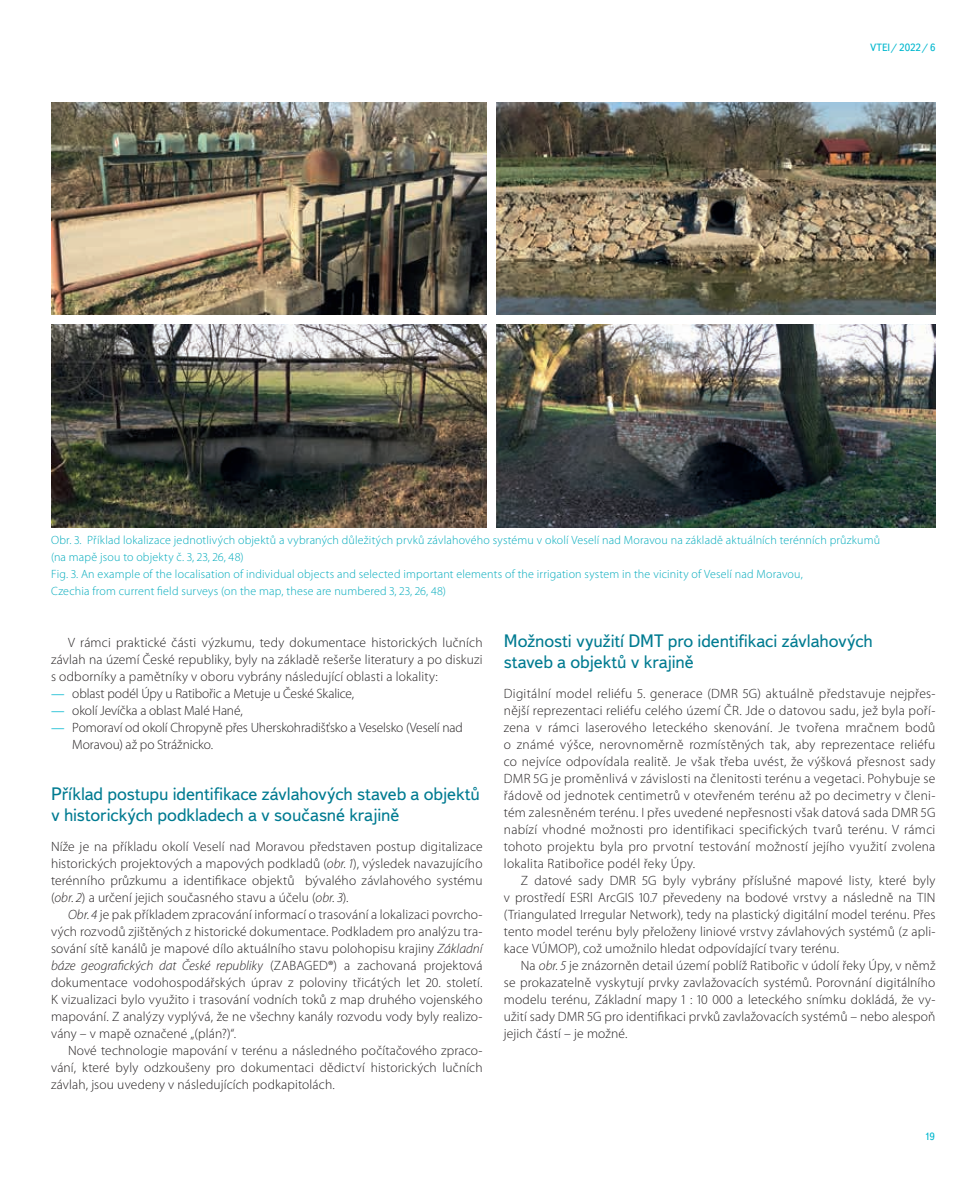
<style>
.page{position:relative;width:978px;height:1191px;background:#fff}
.page>*{position:absolute;margin:0;border:0;box-sizing:border-box;transform-origin:0 0}
.t1{font:18px/21px "Textbook New";letter-spacing:-.005em;color:#007b91}
.t2{font:300 13.5px/17px "Myriad Pro";letter-spacing:.005em;color:#231f20;text-align:justify}
.t3{font:300 12px/17px "Myriad Pro";letter-spacing:.015em;color:#00aabc}
.t4{font:10.5px "Textbook New";color:#00b7ce}
.s1{font-family:"Chaparral Pro";font-weight:400;color:#00b7ce}
.s2{font-style:italic}
</style>
<div class="page">
<img style="left:51px;top:102px;width:884px;height:425px">
<div style="left:487px;top:69px;width:8px;height:464px;background:#fff"></div>
<div style="left:0;top:315px;width:978px;height:9px;background:#fff"></div>
<p class="t4" style="left:870px;top:41px;width:67px">VTEI/ 2022/ 6</p>
<p class="t3" style="left:51px;top:532px;width:831px">Obr. 3. Příklad lokalizace jednotlivých objektů a vybraných důležitých prvků závlahového systému v okolí Veselí nad Moravou na základě aktuálních terénních průzkumů (na mapě jsou to objekty č. 3, 23, 26, 48)<br>Fig. 3. An example of the localisation of individual objects and selected important elements of the irrigation system in the vicinity of Veselí nad Moravou,<br>Czechia from current field surveys (on the map, these are numbered 3, 23, 26, 48)</p>
<p class="t2" style="left:51px;top:633px;width:433px;text-indent:17px">V rámci praktické části výzkumu, tedy dokumentace historických lučních závlah na území České republiky, byly na základě rešerše literatury a po diskuzi s odborníky a pamětníky v oboru vybrány následující oblasti a lokality:</p>
<p class="t2" style="left:51px;top:684px;width:305px"><span class="s1">—</span> oblast podél Úpy u Ratibořic a Metuje u České Skalice,</p>
<p class="t2" style="left:51px;top:701px;width:193px"><span class="s1">—</span> okolí Jevíčka a oblast Malé Hané,</p>
<p class="t2" style="left:72px;top:718px;width:392px;text-indent:-21px"><span class="s1">—</span> Pomoraví od okolí Chropyně přes Uherskohradišťsko a Veselsko (Veselí nad<br>Moravou) až po Strážnicko.</p>
<h1 class="t1" style="left:51px;top:783px;width:430px">Příklad postupu identifikace závlahových staveb a objektů v historických podkladech a v současné krajině</h1>
<p class="t2" style="left:51px;top:837px;width:433px">Níže je na příkladu okolí Veselí nad Moravou představen postup digitalizace historických projektových a mapových podkladů (<span class="s2">obr. 1</span>), výsledek navazujícího terénního průzkumu a identifikace objektů bývalého závlahového systému (<span class="s2">obr. 2</span>) a určení jejich současného stavu a účelu (<span class="s2">obr. 3</span>).</p>
<p class="t2" style="left:51px;top:905px;width:433px;text-indent:17px"><span class="s2">Obr. 4</span> je pak příkladem zpracování informací o trasování a lokalizaci povrcho&shy;vých rozvodů zjištěných z historické dokumentace. Podkladem pro analýzu tra&shy;sování sítě kanálů je mapové dílo aktuálního stavu polohopisu krajiny <span class="s2">Základní báze geografických dat České republiky</span> (ZABAGED®) a zachovaná projektová dokumentace vodohospodářských úprav z poloviny třicátých let 20. století.<br>K vizualizaci bylo využito i trasování vodních toků z map druhého vojenského mapování. Z analýzy vyplývá, že ne všechny kanály rozvodu vody byly realizo&shy;vány – v mapě označené „(plán?)“.</p>
<p class="t2" style="left:51px;top:1041px;width:433px;text-indent:17px">Nové technologie mapování v terénu a následného počítačového zpraco&shy;vání, které byly odzkoušeny pro dokumentaci dědictví historických lučních závlah, jsou uvedeny v následujících podkapitolách.</p>
<h1 class="t1" style="left:504px;top:630px;width:371px">Možnosti využití DMT pro identifikaci závlahových staveb a objektů v krajině</h1>
<p class="t2" style="left:504px;top:684px;width:433px">Digitální model reliéfu 5. generace (DMR 5G) aktuálně představuje nejpřes&shy;nější reprezentaci reliéfu celého území ČR. Jde o datovou sadu, jež byla poří&shy;zena v rámci laserového leteckého skenování. Je tvořena mračnem bodů o známé výšce, nerovnoměrně rozmístěných tak, aby reprezentace reliéfu co nejvíce odpovídala realitě. Je však třeba uvést, že výšková přesnost sady DMR 5G je proměnlivá v závislosti na členitosti terénu a vegetaci. Pohybuje se řádově od jednotek centimetrů v otevřeném terénu až po decimetry v členi&shy;tém zalesněném terénu. I přes uvedené nepřesnosti však datová sada DMR 5G nabízí vhodné možnosti pro identifikaci specifických tvarů terénu. V rámci tohoto projektu byla pro prvotní testování možností jejího využití zvolena lokalita Ratibořice podél řeky Úpy.</p>
<p class="t2" style="left:504px;top:871px;width:433px;text-indent:17px">Z datové sady DMR 5G byly vybrány příslušné mapové listy, které byly v prostředí ESRI ArcGIS 10.7 převedeny na bodové vrstvy a následně na TIN (Triangulated Irregular Network), tedy na plastický digitální model terénu. Přes tento model terénu byly přeloženy liniové vrstvy závlahových systémů (z apli&shy;kace VÚMOP), což umožnilo hledat odpovídající tvary terénu.</p>
<p class="t2" style="left:504px;top:956px;width:433px;text-indent:17px">Na <span class="s2">obr. 5</span> je znázorněn detail území poblíž Ratibořic v údolí řeky Úpy, v němž se prokazatelně vyskytují prvky zavlažovacích systémů. Porovnání digitálního modelu terénu, Základní mapy 1 : 10 000 a leteckého snímku dokládá, že vy&shy;užití sady DMR 5G pro identifikaci prvků zavlažovacích systémů – nebo alespoň jejich částí – je možné.</p>
<p class="t4" style="left:925px;top:1130px;width:12px">19</p>
</div>
